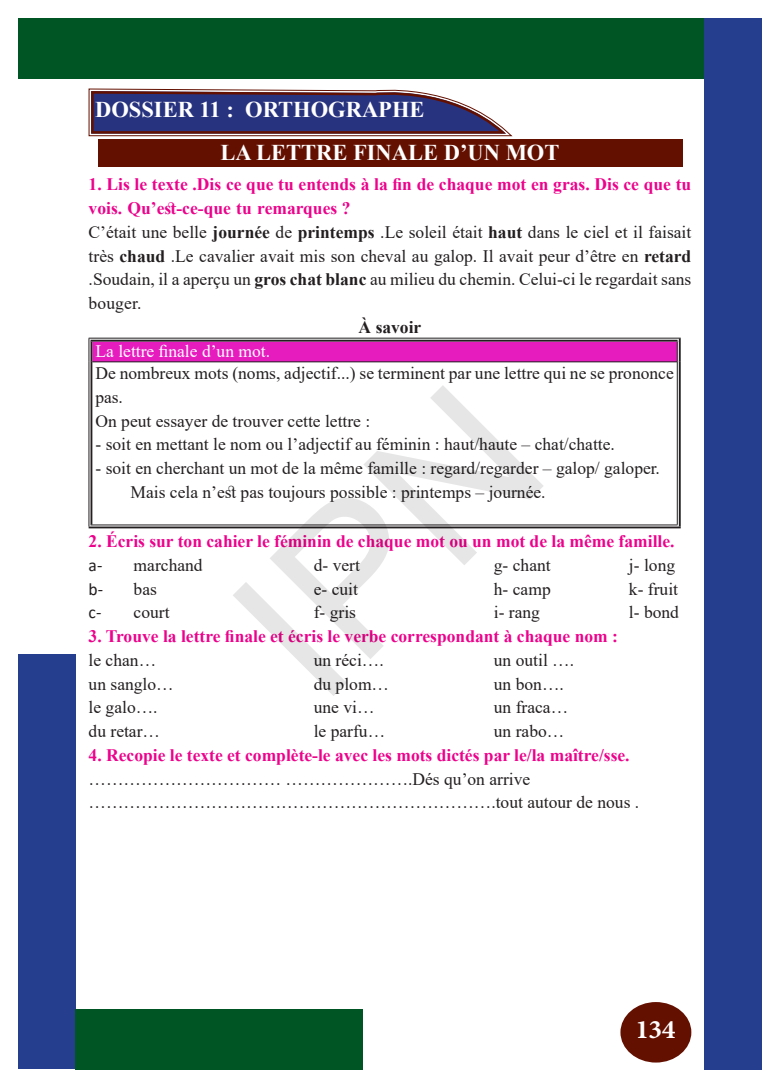
<style>
.page{position:relative;width:780px;height:1088px;background:#fff}
.page>*{position:absolute;margin:0;border:0;box-sizing:border-box;transform-origin:0 0}
.t1{font:700 37.5px "Adobe Arabic";color:#fff}
.t2{font:700 22.5px/42.6px "Times New Roman";color:#fff}
.t3{font:17.5px/23.8px "Times New Roman";color:#231f20}
.t4{font:700 17.5px "Times New Roman";color:#ed028c}
.t5{font:17.5px "Times New Roman";color:#fff}
.t6{font:700 17.5px "Times New Roman";color:#231f20}
.t7{font:17.5px "Calibri";color:#231f20}
.s1{font-weight:700;color:#ed028c}
.s2{font-weight:700}
</style>
<div class="page">
<div style="left:18px;top:18px;width:743px;height:61px;background:#005524"></div>
<div style="left:703px;top:18px;width:58px;height:1051px;background:#253f8e"></div>
<div style="left:18px;top:654px;width:58px;height:415px;background:#253f8e"></div>
<div style="left:75px;top:1009px;width:288px;height:60px;background:#005524"></div>
<div style="left:620px;top:1002px;width:71px;height:60px;background:#631000;border-radius:50%"></div>
<svg style="left:88px;top:88px;width:425px;height:49px;background:#595384"></svg>
<div style="left:98px;top:139px;width:584px;height:28px;background:#631000"></div>
<div style="left:90px;top:340px;width:588px;height:22px;background:#e71cbf"></div>
<hr style="left:89px;top:338px;width:591px;height:4px;background:#c1c0c0">
<hr style="left:89px;top:338px;width:591px;height:1px;background:#231f20">
<hr style="left:90px;top:340px;width:587px;height:2px;background:#231f20">
<svg style="left:89px;top:338px;width:1px;height:24px"></svg>
<hr style="left:90px;top:342px;width:2px;height:20px;background:#231f20">
<svg style="left:677px;top:342px;width:1px;height:20px"></svg>
<hr style="left:678px;top:338px;width:2px;height:24px;background:#231f20">
<hr style="left:89px;top:362px;width:1px;height:164px;background:#231f20">
<hr style="left:90px;top:362px;width:2px;height:163px;background:#231f20">
<hr style="left:677px;top:362px;width:1px;height:163px;background:#231f20">
<hr style="left:678px;top:362px;width:2px;height:164px;background:#231f20">
<hr style="left:90px;top:525px;width:587px;height:1px;background:#231f20">
<hr style="left:89px;top:526px;width:591px;height:2px;background:#231f20">
<hr style="left:92px;top:361px;width:585px;height:1px;background:#231f20">
<svg style="left:232px;top:524px;width:311px;height:5px"></svg>
<p class="t2" style="left:220px;top:88px;width:340px;text-indent:-125px">DOSSIER 11 : ORTHOGRAPHE<br>LA LETTRE FINALE D’UN MOT</p>
<p class="t3" style="left:89px;top:172px;width:604px"><span class="s1">1. Lis le texte .Dis ce que tu entends à la fin de chaque mot en gras. Dis ce que tu vois. Qu’est-ce-que tu remarques ?<br></span>C’était une belle <span class="s2">journée</span> de <span class="s2">printemps</span> .Le soleil était <span class="s2">haut</span> dans le ciel et il faisait très <span class="s2">chaud</span> .Le cavalier avait mis son cheval au galop. Il avait peur d’être en <span class="s2">retard </span>.Soudain, il a aperçu un <span class="s2">gros chat blanc</span> au milieu du chemin. Celui-ci le regardait sans bouger.</p>
<p class="t6" style="left:358px;top:314px;width:64px">À savoir</p>
<p class="t5" style="left:95px;top:339px;width:176px">La lettre finale d’un mot.</p>
<p class="t3" style="left:95px;top:361px;width:579px">De nombreux mots (noms, adjectif...) se terminent par une lettre qui ne se prononce pas.<br>On peut essayer de trouver cette lettre :</p>
<p class="t3" style="left:95px;top:432px;width:521px">- soit en mettant le nom ou l’adjectif au féminin : haut/haute – chat/chatte.</p>
<p class="t3" style="left:130px;top:456px;width:531px;text-indent:-35px">- soit en cherchant un mot de la même famille : regard/regarder – galop/ galoper.<br>Mais cela n’est pas toujours possible : printemps – journée.</p>
<p class="t4" style="left:89px;top:529px;width:587px">2. Écris sur ton cahier le féminin de chaque mot ou un mot de la même famille.</p>
<p class="t7" style="left:89px;top:553px;width:15px">a-</p>
<p class="t3" style="left:134px;top:553px;width:71px">marchand</p>
<p class="t3" style="left:314px;top:553px;width:48px">d- vert</p>
<p class="t3" style="left:494px;top:553px;width:58px">g- chant</p>
<p class="t3" style="left:629px;top:553px;width:48px">j- long</p>
<p class="t7" style="left:89px;top:577px;width:16px">b-</p>
<p class="t3" style="left:134px;top:576px;width:25px">bas</p>
<p class="t3" style="left:314px;top:576px;width:46px">e- cuit</p>
<p class="t3" style="left:494px;top:576px;width:58px">h- camp</p>
<p class="t3" style="left:629px;top:576px;width:51px">k- fruit</p>
<p class="t7" style="left:89px;top:600px;width:14px">c-</p>
<p class="t3" style="left:134px;top:600px;width:37px">court</p>
<p class="t3" style="left:314px;top:600px;width:44px">f- gris</p>
<p class="t3" style="left:494px;top:600px;width:48px">i- rang</p>
<p class="t3" style="left:629px;top:600px;width:52px">l- bond</p>
<p class="t4" style="left:89px;top:624px;width:531px">3. Trouve la lettre finale et écris le verbe correspondant à chaque nom :</p>
<p class="t3" style="left:89px;top:648px;width:69px">le chan…</p>
<p class="t3" style="left:314px;top:648px;width:71px">un réci….</p>
<p class="t3" style="left:494px;top:648px;width:82px">un outil ….</p>
<p class="t3" style="left:89px;top:671px;width:87px">un sanglo…</p>
<p class="t3" style="left:314px;top:671px;width:77px">du plom…</p>
<p class="t3" style="left:494px;top:671px;width:71px">un bon….</p>
<p class="t3" style="left:89px;top:695px;width:71px">le galo….</p>
<p class="t3" style="left:314px;top:695px;width:62px">une vi…</p>
<p class="t3" style="left:494px;top:695px;width:76px">un fraca…</p>
<p class="t3" style="left:89px;top:719px;width:73px">du retar…</p>
<p class="t3" style="left:314px;top:719px;width:73px">le parfu…</p>
<p class="t3" style="left:494px;top:719px;width:72px">un rabo…</p>
<p class="t4" style="left:89px;top:742px;width:542px">4. Recopie le texte et complète-le avec les mots dictés par le/la maître/sse.</p>
<p class="t3" style="left:89px;top:766px;width:552px">…………………………… ………………….Dés qu’on arrive …………………………………………………………….tout autour de nous .</p>
<h1 class="t1" style="left:635px;top:1003px;width:42px">134</h1>
</div>
